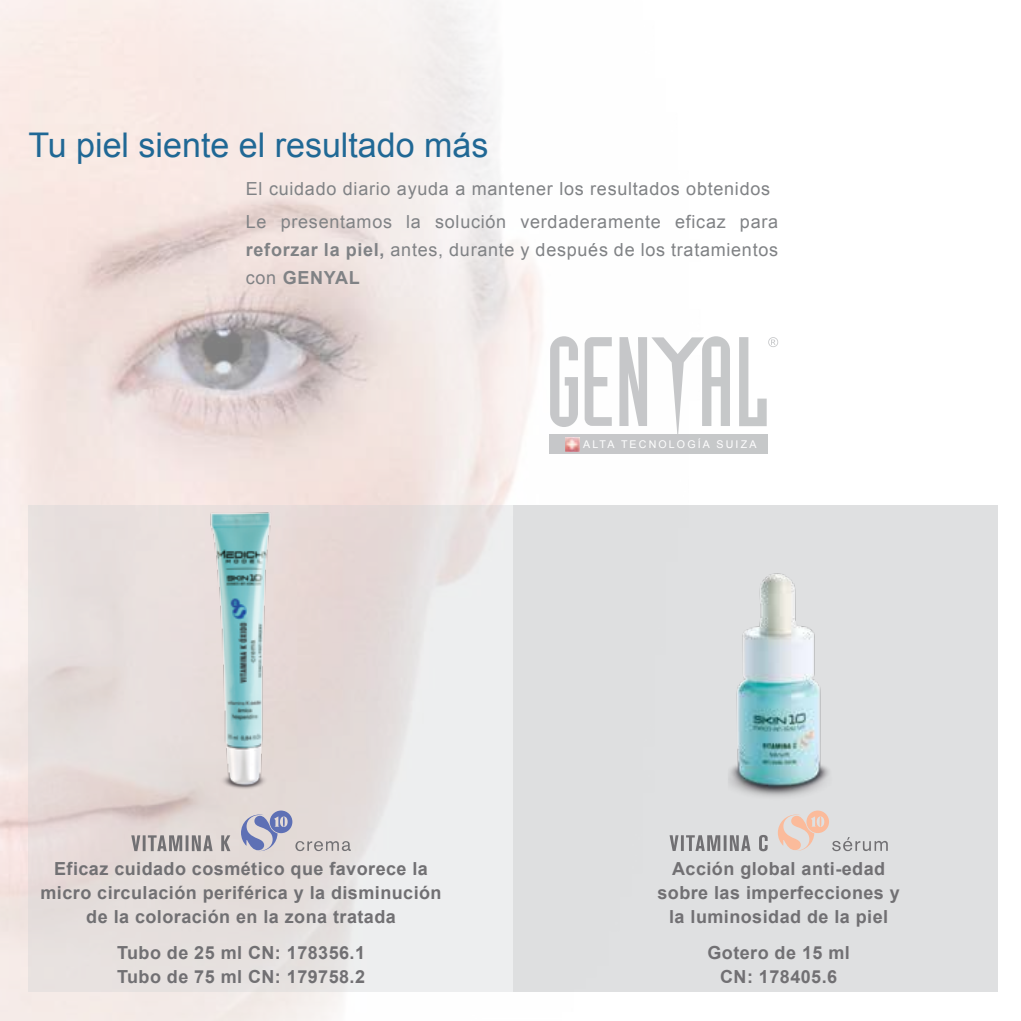
<style>
.page{position:relative;width:1021px;height:1021px;background:#fff}
.page>*{position:absolute;margin:0;border:0;box-sizing:border-box;transform-origin:0 0}
.t1{font:34px "Arial";color:#206895}
.t2{font:700 18px/24px "Arial";letter-spacing:.025em;color:#717073;text-align:center}
.t3{font:18px/33.6px "Arial";letter-spacing:.04em;color:#808285}
.t4{font:10.6px "Arial";letter-spacing:.2em;color:#fff}
.s1{font-weight:700}
</style>
<div class="page">
<svg style="left:550px;top:336px;width:228px;height:104px"></svg>
<div style="left:549px;top:434px;width:218px;height:20px;background:#c6c7c9"></div>
<img style="left:565px;top:437px;width:14px;height:14px">
<svg style="left:28px;top:506px;width:485px;height:486px;background:#e7e1e0"></svg>
<div style="left:513px;top:506px;width:484px;height:486px;background:#dfe0e1"></div>
<img style="left:184px;top:510px;width:114px;height:294px">
<img style="left:728px;top:573px;width:101px;height:224px">
<svg style="left:131px;top:835px;width:99px;height:16px;background:#ada7a7"></svg>
<svg style="left:241px;top:810px;width:110px;height:41px;background:#c5c1cc"></svg>
<svg style="left:778px;top:810px;width:109px;height:41px"></svg>
<svg style="left:669px;top:835px;width:98px;height:16px"></svg>
<h1 class="t1" style="left:28px;top:126px;width:461px">Tu piel siente el resultado más</h1>
<p class="t3" style="left:246px;top:171px;width:534px">El cuidado diario ayuda a mantener los resultados obtenidos<br>Le presentamos la solución verdaderamente eficaz para</p>
<p class="t3" style="left:246px;top:236px;width:534px;line-height:28px"><span class="s1">reforzar la piel,</span> antes, durante y después de los tratamientos con <span class="s1">GENYAL</span></p>
<p class="t4" style="left:583px;top:438px;width:175px">ALTA TECNOLOGÍA SUIZA</p>
<p class="t2" style="left:40px;top:856px;width:402px">Eficaz cuidado cosmético que favorece la micro circulación periférica y la disminución de la coloración en la zona tratada</p>
<p class="t2" style="left:117px;top:940px;width:249px;text-align:left">Tubo de 25 ml CN: 178356.1<br>Tubo de 75 ml CN: 179758.2</p>
<p class="t2" style="left:657px;top:857px;width:244px">Acción global anti-edad sobre las imperfecciones y la luminosidad de la piel</p>
<p class="t2" style="left:707px;top:940px;width:144px">Gotero de 15 ml<br>CN: 178405.6</p>
</div>
